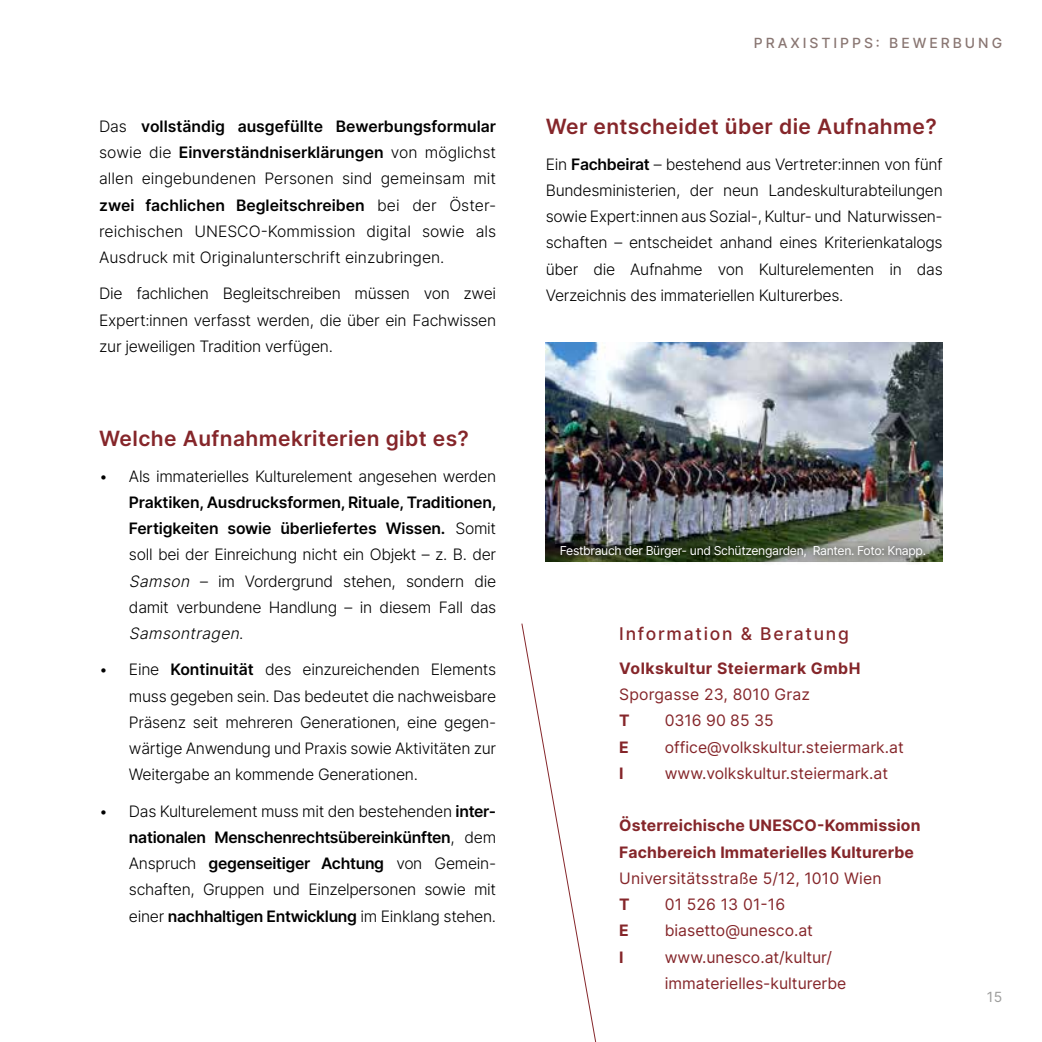
<style>
.page{position:relative;width:1042px;height:1042px;background:#fff}
.page>*{position:absolute;margin:0;border:0;box-sizing:border-box;transform-origin:0 0}
.t1{font:600 21px "Inter";letter-spacing:.02em;color:#85262a}
.t2{font:500 17.5px "Inter";letter-spacing:.1em;color:#85262a}
.t3{font:300 15.75px/26.2px "Inter";letter-spacing:-.02em;color:#000;text-align:justify}
.t4{font:15.75px/26.2px "Inter";color:#85262a}
.t5{font:700 15.75px/26.2px "Inter";letter-spacing:.01em;color:#85262a}
.t6{font:700 15.75px "Inter";letter-spacing:.03em;color:#85262a}
.t7{font:500 14px "Inter";letter-spacing:.21em;color:#897672}
.t8{font:14px "Inter";color:#9d9d9c}
.t9{font:12.25px "Inter";letter-spacing:-.03em;color:#fff}
.s1{font-weight:600}
.s2{font-style:italic}
</style>
<div class="page">
<svg style="left:521px;top:623px;width:76px;height:419px"></svg>
<img style="left:546px;top:342px;width:397px;height:220px">
<img style="left:552px;top:536px;width:381px;height:27px">
<p class="t3" style="left:99px;top:113px;width:398px">Das <span class="s1">vollständig ausgefüllte Bewerbungsformular </span>sowie die <span class="s1">Einverständniserklärungen</span> von möglichst allen eingebundenen Personen sind gemeinsam mit <span class="s1">zwei fachlichen Begleitschreiben</span> bei der Öster&shy;reichischen UNESCO-Kommission digital sowie als Ausdruck mit Originalunterschrift einzubringen.</p>
<p class="t3" style="left:99px;top:280px;width:398px">Die fachlichen Begleitschreiben müssen von zwei Expert:innen verfasst werden, die über ein Fachwissen zur jeweiligen Tradition verfügen.</p>
<h1 class="t1" style="left:99px;top:423px;width:371px">Welche Aufnahmekriterien gibt es?</h1>
<p class="t3" style="left:99px;top:462px;width:398px">• Als immaterielles Kulturelement angesehen werden</p>
<p class="t3" style="left:129px;top:489px;width:369px"><span class="s1">Praktiken, Ausdrucksformen, Rituale, Traditionen, Fertigkeiten sowie überliefertes Wissen.</span> Somit soll bei der Einreichung nicht ein Objekt – z. B. der <span class="s2">Samson</span> – im Vordergrund stehen, sondern die damit verbundene Handlung – in diesem Fall das <span class="s2">Samsontragen</span>.</p>
<p class="t3" style="left:129px;top:656px;width:369px;text-indent:-30px">• Eine <span class="s1">Kontinuität</span> des einzureichenden Elements muss gegeben sein. Das bedeutet die nachweisbare Präsenz seit mehreren Generationen, eine gegen&shy;wärtige Anwendung und Praxis sowie Aktivitäten zur Weitergabe an kommende Generationen.</p>
<p class="t3" style="left:129px;top:797px;width:369px;text-indent:-30px">• Das Kulturelement muss mit den bestehenden <span class="s1">inter&shy;nationalen Menschenrechtsübereinkünften</span>, dem Anspruch <span class="s1">gegenseitiger Achtung</span> von Gemein&shy;schaften, Gruppen und Einzelpersonen sowie mit einer <span class="s1">nachhaltigen Entwicklung</span> im Einklang stehen.</p>
<p class="t7" style="left:754px;top:33px;width:250px">PRAXISTIPPS: BEWERBUNG</p>
<h1 class="t1" style="left:546px;top:112px;width:392px">Wer entscheidet über die Aufnahme?</h1>
<p class="t3" style="left:546px;top:150px;width:398px">Ein <span class="s1">Fachbeirat</span> – bestehend aus Vertreter:innen von fünf Bundesministerien, der neun Landeskulturabteilungen sowie Expert:innen aus Sozial-, Kultur- und Naturwissen&shy;schaften – entscheidet anhand eines Kriterienkatalogs über die Aufnahme von Kulturelementen in das Verzeichnis des immateriellen Kulturerbes.</p>
<p class="t9" style="left:560px;top:542px;width:368px">Festbrauch der Bürger- und Schützengarden, Ranten. Foto: Knapp.</p>
<p class="t2" style="left:619px;top:621px;width:231px">Information &amp; Beratung</p>
<p class="t6" style="left:619px;top:656px;width:243px">Volkskultur Steiermark GmbH</p>
<p class="t4" style="left:619px;top:681px;width:192px">Sporgasse 23, 8010 Graz</p>
<p class="t5" style="left:619px;top:707px;width:12px">T</p>
<p class="t4" style="left:665px;top:707px;width:110px">0316 90 85 35</p>
<p class="t5" style="left:619px;top:733px;width:11px">E</p>
<p class="t4" style="left:665px;top:733px;width:240px">office@volkskultur.steiermark.at</p>
<p class="t5" style="left:619px;top:759px;width:6px">I</p>
<p class="t4" style="left:665px;top:759px;width:225px">www.volkskultur.steiermark.at</p>
<p class="t5" style="left:619px;top:812px;width:303px">Österreichische UNESCO-Kommission<br>Fachbereich Immaterielles Kulturerbe</p>
<p class="t4" style="left:619px;top:864px;width:264px">Universitätsstraße 5/12, 1010 Wien</p>
<p class="t5" style="left:619px;top:891px;width:12px">T</p>
<p class="t4" style="left:665px;top:891px;width:122px">01 526 13 01-16</p>
<p class="t5" style="left:619px;top:917px;width:11px">E</p>
<p class="t4" style="left:665px;top:917px;width:150px">biasetto@unesco.at</p>
<p class="t5" style="left:619px;top:943px;width:6px">I</p>
<p class="t4" style="left:665px;top:943px;width:183px">www.unesco.at/kultur/ immaterielles-kulturerbe</p>
<p class="t8" style="left:987px;top:987px;width:17px">15</p>
</div>
